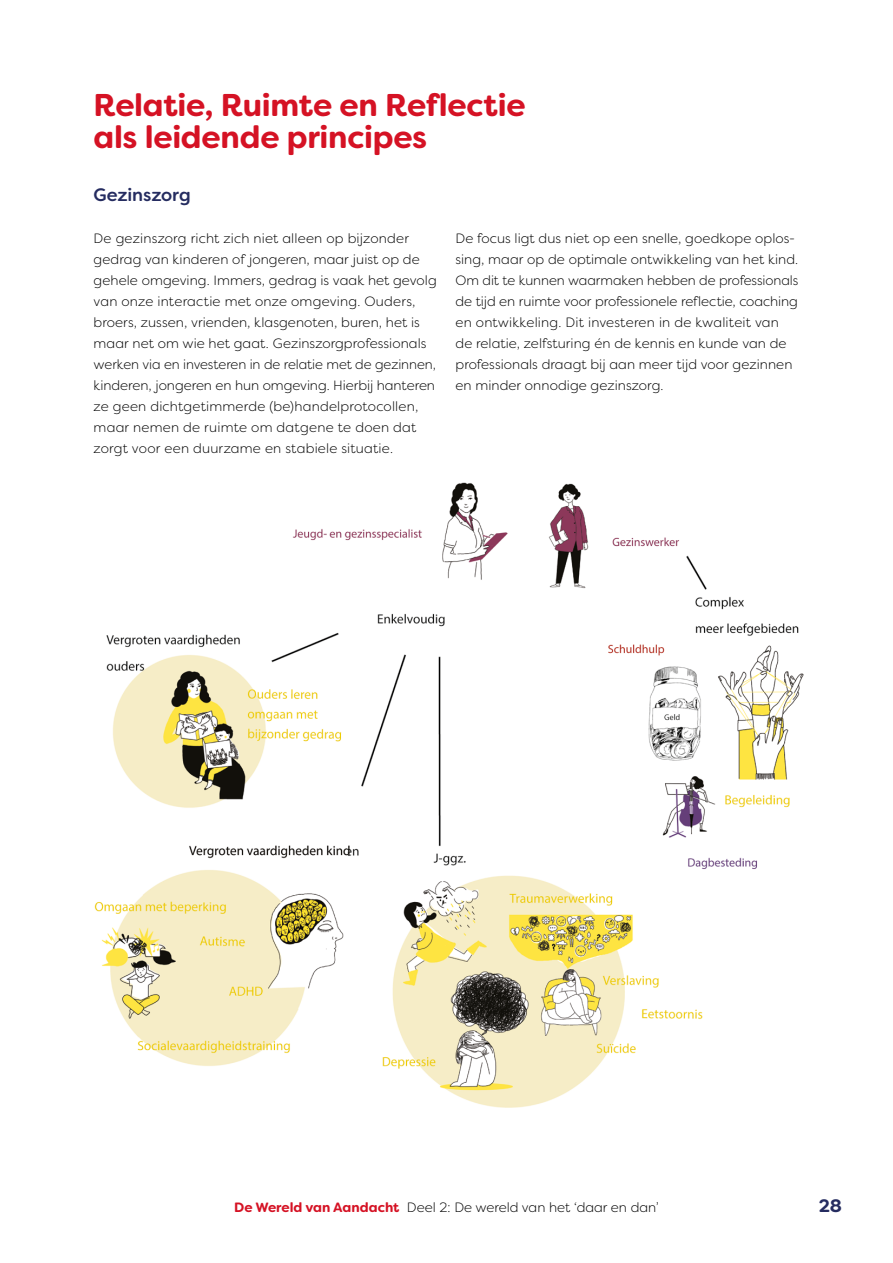
<style>
.page{position:relative;width:893px;height:1263px;background:#fff}
.page>*{position:absolute;margin:0;border:0;box-sizing:border-box;transform-origin:0 0}
.t1{font:700 31.5px "Filson Soft";letter-spacing:-.01em;color:#d51224}
.t2{font:500 18px "Filson Soft";letter-spacing:-.005em;color:#252c60}
.t3{font:700 18px "Filson Soft";color:#252c60}
.t4{font:300 13.5px/21px "Filson Soft";letter-spacing:.005em;color:#000}
.s1{font-weight:700;color:#d51224}
</style>
<div class="page">
<img style="left:94px;top:482px;width:710px;height:626px">
<p class="t1" style="left:94px;top:85px;width:434px">Relatie, Ruimte en Reflectie</p>
<h1 class="t1" style="left:94px;top:116px;width:335px">als leidende principes</h1>
<h4 class="t2" style="left:94px;top:183px;width:99px">Gezinszorg</h4>
<p class="t4" style="left:94px;top:228px;width:345px">De gezinszorg richt zich niet alleen op bijzonder gedrag van kinderen of jongeren, maar juist op de gehele omgeving. Immers, gedrag is vaak het gevolg van onze interactie met onze omgeving. Ouders, broers, zussen, vrienden, klasgenoten, buren, het is maar net om wie het gaat. Gezinszorgprofessionals werken via en investeren in de relatie met de gezinnen, kinderen, jongeren en hun omgeving. Hierbij hanteren ze geen dichtgetimmerde (be)handelprotocollen, maar nemen de ruimte om datgene te doen dat zorgt voor een duurzame en stabiele situatie.</p>
<p class="t4" style="left:455px;top:228px;width:344px">De focus ligt dus niet op een snelle, goedkope oplos&shy;sing, maar op de optimale ontwikkeling van het kind.<br>Om dit te kunnen waarmaken hebben de professionals de tijd en ruimte voor professionele reflectie, coaching en ontwikkeling. Dit investeren in de kwaliteit van de relatie, zelfsturing én de kennis en kunde van de professionals draagt bij aan meer tijd voor gezinnen en minder onnodige gezinszorg.</p>
<p class="t4" style="left:234px;top:1196px;width:426px"><span class="s1">De Wereld van Aandacht</span> Deel 2: De wereld van het ‘daar en dan’</p>
<h2 class="t3" style="left:819px;top:1194px;width:25px">28</h2>
</div>
